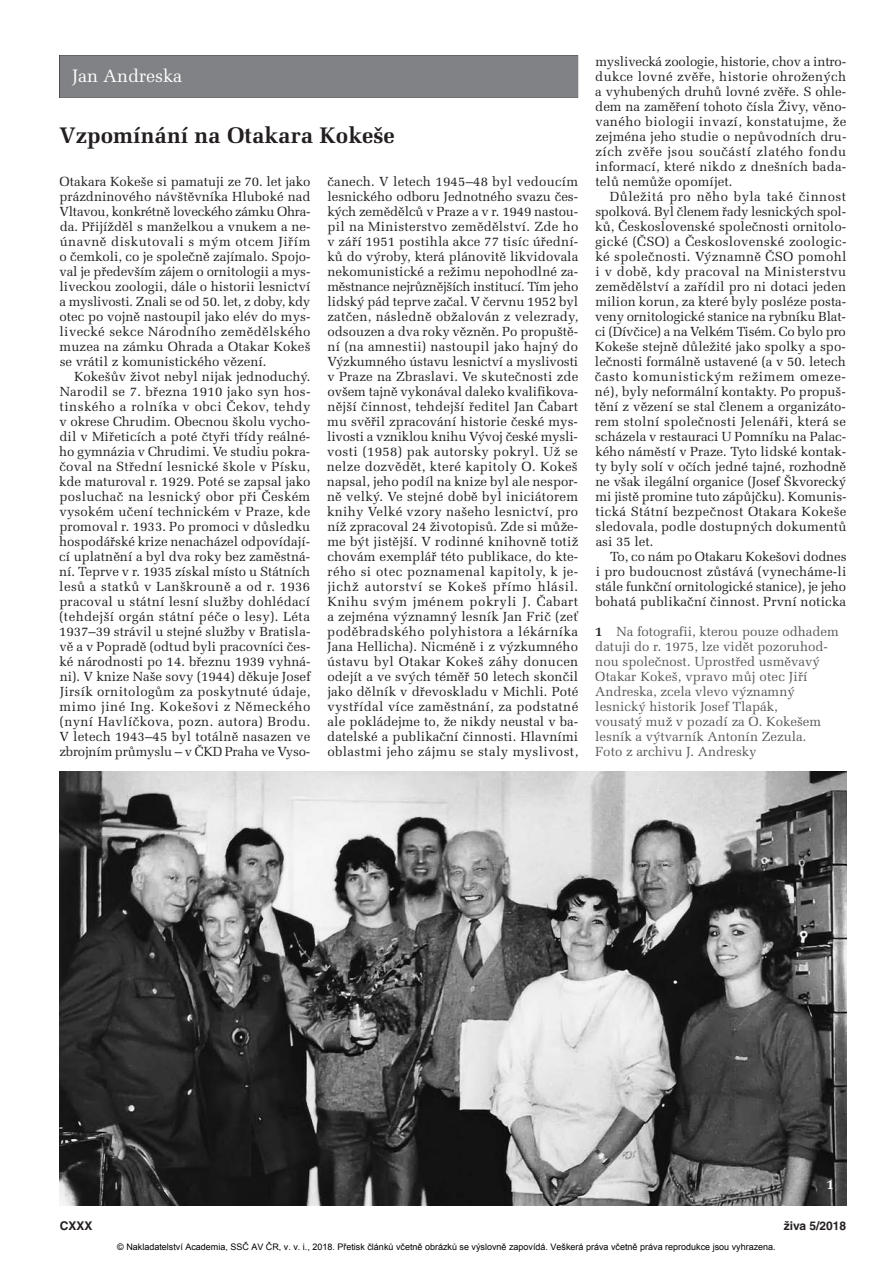
<style>
.page{position:relative;width:893px;height:1263px;background:#fff}
.page>*{position:absolute;margin:0;border:0;box-sizing:border-box;transform-origin:0 0}
.t1{font:700 22.5px "Melior CE";color:#231f20}
.t2{font:18px "Melior CE";color:#fff}
.t3{font:700 13.5px "Melior CE";color:#fff}
.t4{font:13.2px/15px "Melior CE";color:#231f20;text-align:justify}
.t5{font:13.2px "Melior CE";letter-spacing:.025em;color:#231f20}
.t6{font:13.2px/15px "Melior CE";color:#57585a}
.t7{font:13.2px "Melior CE";letter-spacing:.035em;color:#231f20}
.t8{font:13.2px "Melior CE";letter-spacing:.02em;color:#231f20}
.t9{font:13.2px "Melior CE";letter-spacing:.03em;color:#231f20}
.t10{font:13.2px "Melior CE";letter-spacing:.04em;color:#231f20}
.t11{font:13.2px "Melior CE";letter-spacing:-.02em;color:#231f20}
.t12{font:700 12px "Helvetica CE";color:#231f20}
.t13{font:9px "Arial";color:#000}
.s1{font-weight:700;color:#231f20}
</style>
<div class="page">
<div style="left:60px;top:55px;width:518px;height:43px;background:#808285"></div>
<img style="left:60px;top:771px;width:786px;height:434px">
<p class="t2" style="left:72px;top:70px;width:111px">Jan Andreska</p>
<p class="t1" style="left:60px;top:127px;width:337px">Vzpomínání na Otakara Kokeše</p>
<p class="t4" style="left:60px;top:176px;width:252px">Otakara Kokeše si pamatuji ze 70. let jako</p>
<p class="t4" style="left:60px;top:191px;width:252px">prázdninového návštěvníka Hluboké nad</p>
<p class="t11" style="left:60px;top:207px;width:252px">Vltavou, konkrétně loveckého zámku Ohra-</p>
<p class="t4" style="left:60px;top:221px;width:252px">da. Přijížděl s manželkou a vnukem a ne -</p>
<p class="t7" style="left:60px;top:237px;width:252px">únavně diskutovali s mým otcem Jiřím</p>
<p class="t4" style="left:60px;top:251px;width:252px">o čemkoli, co je společně zajímalo. Spojo-</p>
<p class="t4" style="left:60px;top:266px;width:252px">val je především zájem o ornitologii a mys-</p>
<p class="t4" style="left:60px;top:281px;width:252px">liveckou zoologii, dále o historii lesnictví</p>
<p class="t4" style="left:60px;top:296px;width:252px">a myslivosti. Znali se od 50. let, z doby, kdy</p>
<p class="t4" style="left:59px;top:311px;width:252px">otec po vojně nastoupil jako elév do mys-</p>
<p class="t5" style="left:60px;top:327px;width:252px">livecké sekce Národního zemědělského</p>
<p class="t4" style="left:60px;top:341px;width:253px">muzea na zámku Ohrada a Otakar Kokeš</p>
<p class="t4" style="left:60px;top:356px;width:208px">se vrátil z komunistického vězení.</p>
<p class="t4" style="left:74px;top:371px;width:238px">Kokešův život nebyl nijak jednoduchý.</p>
<p class="t5" style="left:60px;top:387px;width:252px">Narodil se 7. března 1910 jako syn hos -</p>
<p class="t7" style="left:60px;top:402px;width:252px">tinského a rolníka v obci Čekov, tehdy</p>
<p class="t4" style="left:59px;top:416px;width:252px">v okrese Chrudim. Obecnou školu vycho-</p>
<p class="t4" style="left:59px;top:431px;width:252px">dil v Miřeticích a poté čtyři třídy reálné-</p>
<p class="t4" style="left:59px;top:446px;width:252px">ho gymnázia v Chrudimi. Ve studiu pokra-</p>
<p class="t8" style="left:59px;top:462px;width:252px">čoval na Střední lesnické škole v Písku,</p>
<p class="t4" style="left:59px;top:476px;width:253px">kde maturoval r. 1929. Poté se zapsal jako</p>
<p class="t8" style="left:60px;top:492px;width:252px">posluchač na lesnický obor při Českém</p>
<p class="t4" style="left:59px;top:506px;width:252px">vysokém učení technickém v Praze, kde</p>
<p class="t4" style="left:59px;top:521px;width:252px">promoval r. 1933. Po promoci v důsledku</p>
<p class="t4" style="left:59px;top:536px;width:252px">hospodářské krize nenacházel odpovídají-</p>
<p class="t4" style="left:59px;top:551px;width:252px">cí uplatnění a byl dva roky bez zaměstná-</p>
<p class="t4" style="left:59px;top:566px;width:252px">ní. Teprve v r. 1935 získal místo u Státních</p>
<p class="t9" style="left:59px;top:582px;width:252px">lesů a statků v Lanškrouně a od r. 1936</p>
<p class="t4" style="left:59px;top:596px;width:252px">pracoval u státní lesní služby dohlédací</p>
<p class="t9" style="left:59px;top:612px;width:252px">(tehdejší orgán státní péče o lesy). Léta</p>
<p class="t4" style="left:59px;top:626px;width:253px">1937–39 strávil u stejné služby v Bratisla-</p>
<p class="t4" style="left:60px;top:641px;width:252px">vě a v Popradě (odtud byli pracovníci čes-</p>
<p class="t4" style="left:60px;top:656px;width:252px">ké národnosti po 14. březnu 1939 vyhná-</p>
<p class="t4" style="left:60px;top:671px;width:252px">ni). V knize Naše sovy (1944) děkuje Josef</p>
<p class="t5" style="left:60px;top:687px;width:252px">Jirsík ornitologům za poskytnuté údaje,</p>
<p class="t10" style="left:60px;top:702px;width:252px">mimo jiné Ing. Kokešovi z Německého</p>
<p class="t9" style="left:60px;top:717px;width:252px">(nyní Havlíčkova, pozn. autora) Brodu.</p>
<p class="t4" style="left:59px;top:731px;width:252px">V letech 1943–45 byl totálně nasazen ve</p>
<p class="t4" style="left:60px;top:746px;width:252px">zbrojním průmyslu – v ČKD Praha ve Vyso-</p>
<p class="t4" style="left:327px;top:176px;width:253px">čanech. V letech 1945–48 byl vedoucím lesnického odboru Jednotného svazu čes&shy;kých zemědělců v Praze a v r. 1949 nastou&shy;pil na Ministerstvo zemědělství. Zde ho v září 1951 postihla akce 77 tisíc úřední&shy;ků do výroby, která plánovitě likvidovala nekomunistické a režimu nepohodlné za - městnance nejrůznějších institucí. Tím jeho lidský pád teprve začal. V červnu 1952 byl zatčen, následně obžalován z velezrady, odsouzen a dva roky vězněn. Po propuště - ní (na amnestii) nastoupil jako hajný do Výzkumného ústavu lesnictví a myslivosti v Praze na Zbraslavi. Ve skutečnosti zde ovšem tajně vykonával daleko kvalifikova - nější činnost, tehdejší ředitel Jan Čabart mu svěřil zpracování historie české mys&shy;livosti a vzniklou knihu Vývoj české mysli - vosti (1958) pak autorsky pokryl. Už se nelze dozvědět, které kapitoly O. Kokeš napsal, jeho podíl na knize byl ale nespor&shy;ně velký. Ve stejné době byl iniciátorem knihy Velké vzory našeho lesnictví, pro níž zpracoval 24 životopisů. Zde si může&shy;me být jistější. V rodinné knihovně totiž chovám exemplář této publikace, do kte&shy;rého si otec poznamenal kapitoly, k je - jichž autorství se Kokeš přímo hlásil.<br>Knihu svým jménem pokryli J. Čabart a zejména významný lesník Jan Frič (zeť poděbradského polyhistora a lékárníka Jana Hellicha). Nicméně i z výzkumného ústavu byl Otakar Kokeš záhy donucen odejít a ve svých téměř 50 letech skončil jako dělník v dřevoskladu v Michli. Poté vystřídal více zaměstnání, za podstatné ale pokládejme to, že nikdy neustal v ba - datelské a publikační činnosti. Hlavními oblastmi jeho zájmu se staly myslivost,</p>
<p class="t4" style="left:595px;top:56px;width:252px">myslivecká zoologie, historie, chov a intro -</p>
<p class="t5" style="left:595px;top:72px;width:252px">dukce lovné zvěře, historie ohrožených</p>
<p class="t4" style="left:595px;top:86px;width:252px">a vyhubených druhů lovné zvěře. S ohle-</p>
<p class="t4" style="left:595px;top:101px;width:252px">dem na zaměření tohoto čísla Živy, věno-</p>
<p class="t5" style="left:595px;top:117px;width:252px">vaného biologii invazí, konstatujme, že</p>
<p class="t4" style="left:595px;top:131px;width:252px">zejména jeho studie o nepůvodních dru-</p>
<p class="t7" style="left:595px;top:147px;width:252px">zích zvěře jsou součástí zlatého fondu</p>
<p class="t4" style="left:595px;top:161px;width:252px">informací, které nikdo z dnešních bada -</p>
<p class="t4" style="left:595px;top:176px;width:139px">telů nemůže opomíjet.</p>
<p class="t7" style="left:610px;top:192px;width:238px">Důležitá pro něho byla také činnost</p>
<p class="t4" style="left:595px;top:206px;width:252px">spolková. Byl členem řady lesnických spol-</p>
<p class="t4" style="left:595px;top:221px;width:252px">ků, Československé společnosti ornitolo-</p>
<p class="t8" style="left:595px;top:237px;width:253px">gické (ČSO) a Československé zoologic-</p>
<p class="t5" style="left:595px;top:252px;width:252px">ké společnosti. Významně ČSO pomohl</p>
<p class="t7" style="left:596px;top:267px;width:252px">i v době, kdy pracoval na Ministerstvu</p>
<p class="t4" style="left:595px;top:281px;width:252px">zemědělství a zařídil pro ni dotaci jeden</p>
<p class="t4" style="left:595px;top:296px;width:252px">milion korun, za které byly posléze posta-</p>
<p class="t4" style="left:595px;top:311px;width:252px">veny ornitologické stanice na rybníku Blat-</p>
<p class="t4" style="left:595px;top:326px;width:252px">ci (Dívčice) a na Velkém Tisém. Co bylo pro</p>
<p class="t4" style="left:595px;top:341px;width:252px">Kokeše stejně důležité jako spolky a spo-</p>
<p class="t4" style="left:595px;top:356px;width:252px">lečnosti formálně ustavené (a v 50. letech</p>
<p class="t10" style="left:595px;top:372px;width:252px">často komunistickým režimem omeze-</p>
<p class="t4" style="left:595px;top:386px;width:252px">né), byly neformální kontakty. Po propuš-</p>
<p class="t4" style="left:595px;top:401px;width:253px">tění z vězení se stal členem a organizáto-</p>
<p class="t5" style="left:595px;top:417px;width:252px">rem stolní společnosti Jelenáři, která se</p>
<p class="t4" style="left:595px;top:431px;width:253px">scházela v restauraci U Pomníku na Palac-</p>
<p class="t4" style="left:595px;top:446px;width:252px">kého náměstí v Praze. Tyto lidské kontak-</p>
<p class="t4" style="left:595px;top:461px;width:252px">ty byly solí v očích jedné tajné, rozhodně</p>
<p class="t4" style="left:595px;top:476px;width:252px">ne však ilegální organice (Josef Škvorecký</p>
<p class="t4" style="left:595px;top:491px;width:252px">mi jistě promine tuto zápůjčku). Komunis -</p>
<p class="t5" style="left:595px;top:507px;width:252px">tická Státní bezpečnost Otakara Kokeše</p>
<p class="t4" style="left:596px;top:521px;width:252px">sledovala, podle dostupných dokumentů</p>
<p class="t4" style="left:596px;top:536px;width:59px">asi 35 let.</p>
<p class="t4" style="left:610px;top:551px;width:238px">To, co nám po Otakaru Kokešovi dodnes</p>
<p class="t4" style="left:596px;top:566px;width:252px">i pro budoucnost zůstává (vynecháme-li</p>
<p class="t4" style="left:596px;top:581px;width:252px">stále funkční ornitologické stanice), je jeho</p>
<p class="t4" style="left:595px;top:596px;width:252px">bohatá publikační činnost. První noticka</p>
<p class="t6" style="left:595px;top:626px;width:245px"><span class="s1">1</span> Na fotografii, kterou pouze odhadem datuji do r. 1975, lze vidět pozoruhod&shy;nou společnost. Uprostřed usměvavý Otakar Kokeš, vpravo můj otec Jiří Andreska, zcela vlevo významný lesnický historik Josef Tlapák,<br>vousatý muž v pozadí za O. Kokešem lesník a výtvarník Antonín Zezula.<br>Foto z archivu J. Andresky</p>
<p class="t3" style="left:826px;top:1180px;width:9px">1</p>
<p class="t12" style="left:60px;top:1221px;width:34px">CXXX</p>
<p class="t12" style="left:784px;top:1221px;width:64px">živa 5/2018</p>
<p class="t13" style="left:117px;top:1241px;width:660px">© Nakladatelství Academia, SSČ AV ČR, v. v. i., 2018. Přetisk článků včetně obrázků se výslovně zapovídá. Veškerá práva včetně práva reprodukce jsou vyhrazena.</p>
</div>
